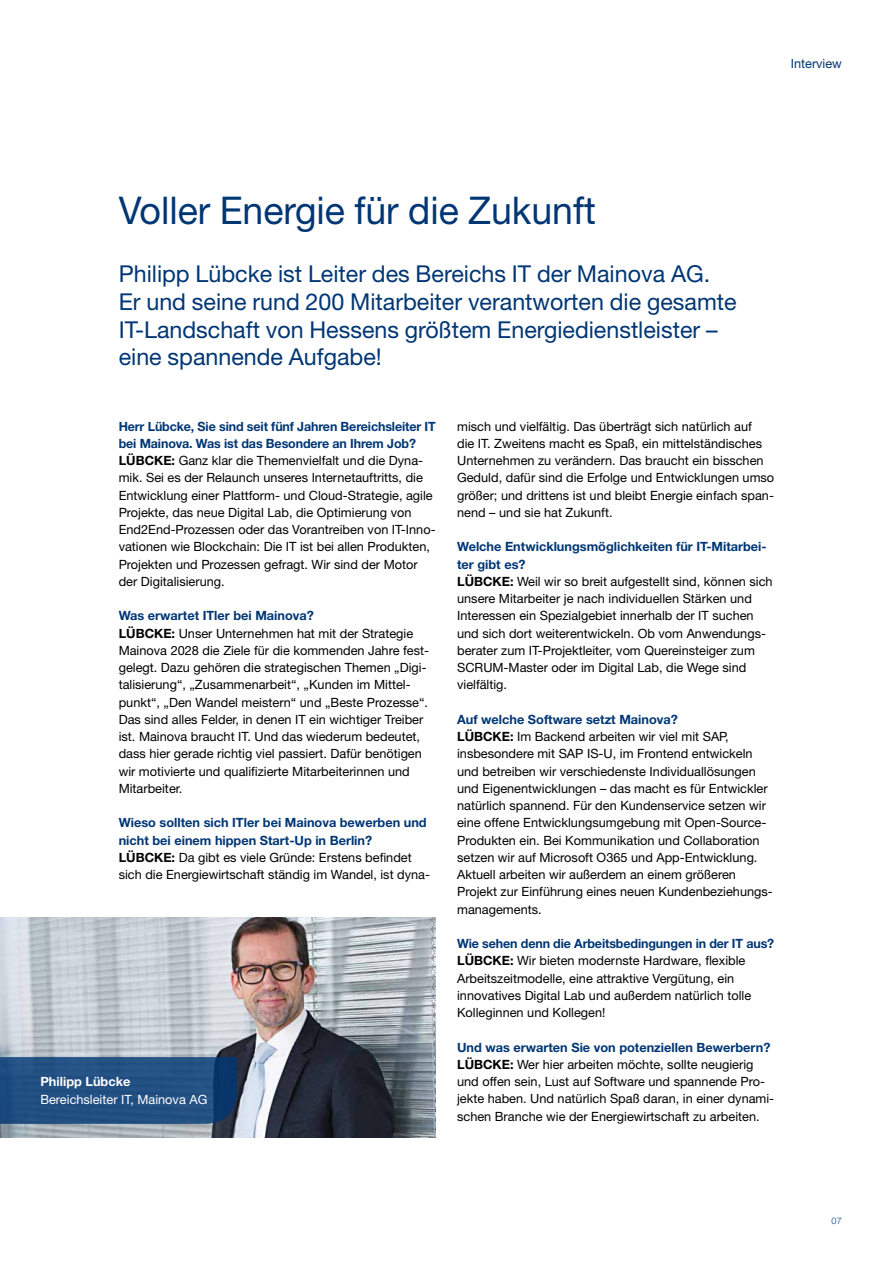
<style>
.page{position:relative;width:893px;height:1263px;background:#fff}
.page>*{position:absolute;margin:0;border:0;box-sizing:border-box;transform-origin:0 0}
.t1{font:38.25px "Helvetica Neue LT Pro";color:#003674}
.t2{font:23.25px/27.8px "Helvetica Neue LT Pro";color:#003674}
.t3{font:12.75px/17.2px "Helvetica Neue LT Pro";color:#000}
.t4{font:12.75px "Helvetica Neue LT Pro";color:#fff}
.t5{font:700 12.75px "Helvetica Neue LT Pro";color:#fff}
.t6{font:12.75px "Helvetica Neue LT Pro";color:#003674}
.t7{font:300 9px "Helvetica Neue LT Pro";color:#003674}
.s1{font-weight:700;color:#003674}
.s2{font-weight:700}
</style>
<div class="page">
<img style="left:0;top:918px;width:436px;height:220px">
<svg style="left:0;top:1057px;width:237px;height:67px;background:#204d7f"></svg>
<p class="t6" style="left:791px;top:56px;width:53px">Interview</p>
<h1 class="t1" style="left:119px;top:186px;width:479px">Voller Energie für die Zukunft</h1>
<h2 class="t2" style="left:119px;top:259px;width:619px">Philipp Lübcke ist Leiter des Bereichs IT der Mainova AG.<br>Er und seine rund 200 Mitarbeiter verantworten die gesamte IT-Landschaft von Hessens größtem Energiedienstleister – eine spannende Aufgabe!</h2>
<p class="t3" style="left:119px;top:417px;width:319px"><span class="s1">Herr Lübcke, Sie sind seit fünf Jahren Bereichsleiter IT bei Mainova. Was ist das Besondere an Ihrem Job?<br></span><span class="s2">LÜBCKE:</span> Ganz klar die Themenvielfalt und die Dyna&shy;mik. Sei es der Relaunch unseres Internetauftritts, die Entwicklung einer Plattform- und Cloud-Strategie, agile Projekte, das neue Digital Lab, die Optimierung von End2End-Prozessen oder das Vorantreiben von IT-Inno&shy;vationen wie Blockchain: Die IT ist bei allen Produkten, Projekten und Prozessen gefragt. Wir sind der Motor der Digitalisierung.</p>
<p class="t3" style="left:119px;top:607px;width:312px"><span class="s1">Was erwartet ITler bei Mainova?<br></span><span class="s2">LÜBCKE:</span> Unser Unternehmen hat mit der Strategie Mainova 2028 die Ziele für die kommenden Jahre fest&shy;gelegt. Dazu gehören die strategischen Themen „Digi&shy;talisierung“, „Zusammenarbeit“, „Kunden im Mittel&shy;punkt“, „Den Wandel meistern“ und „Beste Prozesse“.<br>Das sind alles Felder, in denen IT ein wichtiger Treiber ist. Mainova braucht IT. Und das wiederum bedeutet, dass hier gerade richtig viel passiert. Dafür benötigen wir motivierte und qualifizierte Mitarbeiterinnen und Mitarbeiter.</p>
<p class="t3" style="left:119px;top:814px;width:313px"><span class="s1">Wieso sollten sich ITler bei Mainova bewerben und nicht bei einem hippen Start-Up in Berlin?<br></span><span class="s2">LÜBCKE:</span> Da gibt es viele Gründe: Erstens befindet sich die Energiewirtschaft ständig im Wandel, ist dyna-</p>
<p class="t5" style="left:40px;top:1074px;width:91px">Philipp Lübcke</p>
<p class="t4" style="left:40px;top:1091px;width:168px">Bereichsleiter IT, Mainova AG</p>
<p class="t3" style="left:457px;top:417px;width:319px">misch und vielfältig. Das überträgt sich natürlich auf<br>die IT. Zweitens macht es Spaß, ein mittelständisches Unternehmen zu verändern. Das braucht ein bisschen Geduld, dafür sind die Erfolge und Entwicklungen umso größer; und drittens ist und bleibt Energie einfach span&shy;nend – und sie hat Zukunft.</p>
<p class="t3" style="left:457px;top:538px;width:317px"><span class="s1">Welche Entwicklungsmöglichkeiten für IT-Mitarbei&shy;ter gibt es?<br></span><span class="s2">LÜBCKE:</span> Weil wir so breit aufgestellt sind, können sich unsere Mitarbeiter je nach individuellen Stärken und Interessen ein Spezialgebiet innerhalb der IT suchen und sich dort weiterentwickeln. Ob vom Anwendungs&shy;berater zum IT-Projektleiter, vom Quereinsteiger zum SCRUM-Master oder im Digital Lab, die Wege sind vielfältig.</p>
<p class="t3" style="left:457px;top:710px;width:317px"><span class="s1">Auf welche Software setzt Mainova?<br></span><span class="s2">LÜBCKE:</span> Im Backend arbeiten wir viel mit SAP, insbesondere mit SAP IS-U, im Frontend entwickeln und betreiben wir verschiedenste Individuallösungen und Eigenentwicklungen – das macht es für Entwickler natürlich spannend. Für den Kundenservice setzen wir eine offene Entwicklungsumgebung mit Open-Source-Produkten ein. Bei Kommunikation und Collaboration setzen wir auf Microsoft O365 und App-Entwicklung.<br>Aktuell arbeiten wir außerdem an einem größeren Projekt zur Einführung eines neuen Kundenbeziehungs&shy;managements.</p>
<p class="t3" style="left:457px;top:935px;width:319px"><span class="s1">Wie sehen denn die Arbeitsbedingungen in der IT aus?<br></span><span class="s2">LÜBCKE:</span> Wir bieten modernste Hardware, flexible Arbeitszeitmodelle, eine attraktive Vergütung, ein innovatives Digital Lab und außerdem natürlich tolle Kolleginnen und Kollegen!</p>
<p class="t3" style="left:457px;top:1038px;width:319px"><span class="s1">Und was erwarten Sie von potenziellen Bewerbern?<br></span><span class="s2">LÜBCKE:</span> Wer hier arbeiten möchte, sollte neugierig und offen sein, Lust auf Software und spannende Pro&shy;jekte haben. Und natürlich Spaß daran, in einer dynami&shy;schen Branche wie der Energiewirtschaft zu arbeiten.</p>
<p class="t7" style="left:831px;top:1215px;width:12px">07</p>
</div>
